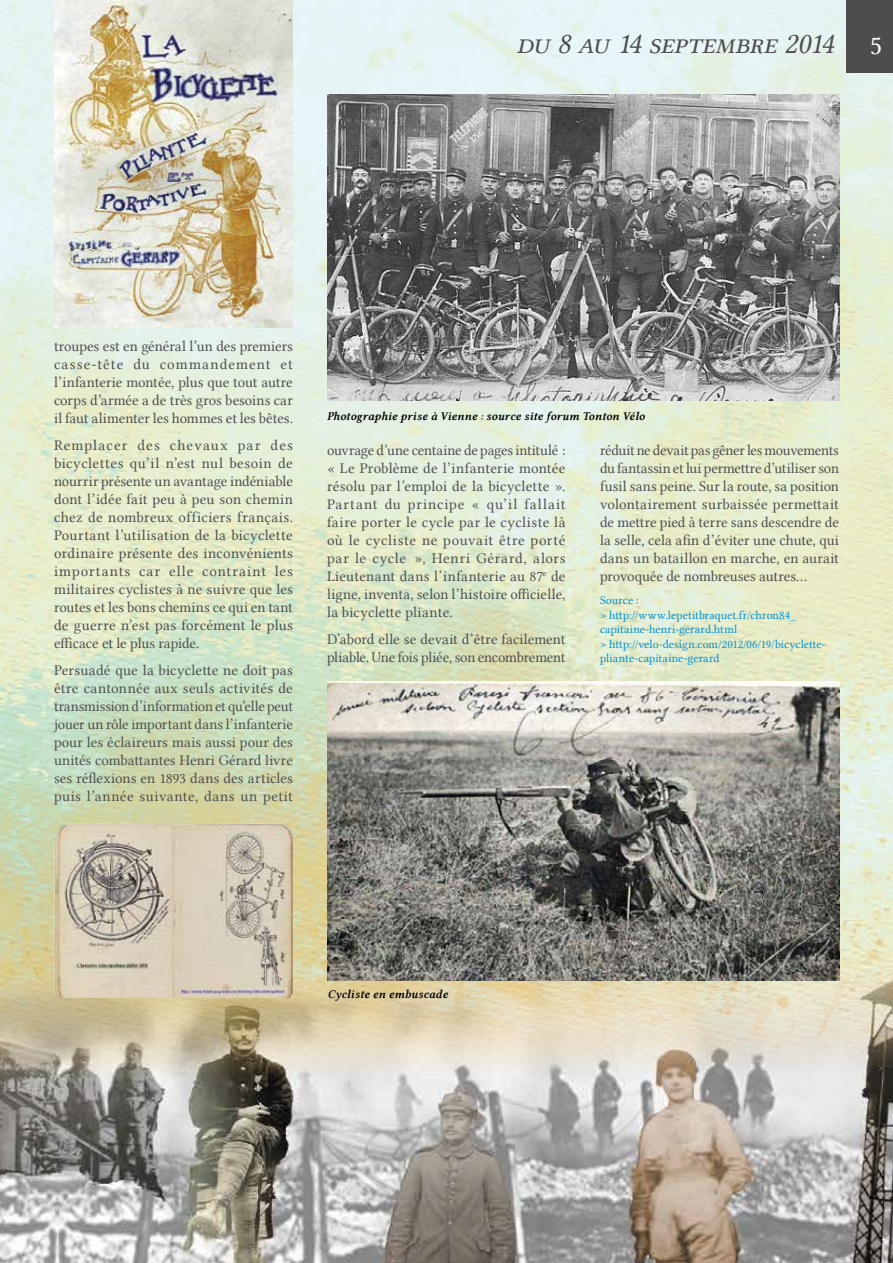
<style>
.page{position:relative;width:893px;height:1263px;background:#fff}
.page>*{position:absolute;margin:0;border:0;box-sizing:border-box;transform-origin:0 0}
.t1{font:30px "Lin Libertine Capitals I";letter-spacing:-.01em;color:#4d4d4f}
.t2{font:15px/18px "Lin Libertine";color:#4d4d4f;text-align:justify}
.t3{font:12px/14.4px "Lin Libertine";letter-spacing:.005em;color:#0090d5}
.t4{font:12px "Lin Libertine ZI";letter-spacing:.01em;color:#000}
.s1{font-family:"Lin Libertine Capitals";font-size:27px;color:#fff}
</style>
<div class="page">
<img style="left:0;top:0;width:893px;height:967px">
<img style="left:0;top:967px;width:893px;height:296px">
<div style="left:846px;top:0;width:47px;height:73px;background:#4d4d4f"></div>
<img style="left:327px;top:94px;width:513px;height:307px">
<img style="left:328px;top:682px;width:512px;height:299px">
<img style="left:54px;top:0;width:239px;height:327px">
<img style="left:54px;top:823px;width:239px;height:174px">
<h1 class="t1" style="left:516px;top:27px;width:367px">du 8 au 14 septembre 2014 <span class="s1">5</span></h1>
<p class="t2" style="left:54px;top:338px;width:241px">troupes est en général l’un des premiers casse-tête du commandement et l’infanterie montée, plus que tout autre corps d’armée a de très gros besoins car il faut alimenter les hommes et les bêtes.</p>
<p class="t2" style="left:54px;top:436px;width:240px">Remplacer des chevaux par des bicyclettes qu’il n’est nul besoin de nourrir présente un avantage indéniable dont l’idée fait peu à peu son chemin chez de nombreux officiers français.<br>Pourtant l’utilisation de la bicyclette ordinaire présente des inconvénients importants car elle contraint les militaires cyclistes à ne suivre que les routes et les bons chemins ce qui en tant de guerre n’est pas forcément le plus efficace et le plus rapide.</p>
<p class="t2" style="left:54px;top:661px;width:240px">Persuadé que la bicyclette ne doit pas être cantonnée aux seuls activités de transmission d’information et qu’elle peut jouer un rôle important dans l’infanterie pour les éclaireurs mais aussi pour des unités combattantes Henri Gérard livre ses réflexions en 1893 dans des articles puis l’année suivante, dans un petit</p>
<p class="t4" style="left:327px;top:409px;width:320px">Photographie prise à Vienne : source site forum Tonton Vélo</p>
<p class="t2" style="left:327px;top:442px;width:240px">ouvrage d’une centaine de pages intitulé : « Le Problème de l’infanterie montée résolu par l’emploi de la bicyclette ».<br>Partant du principe « qu’il fallait faire porter le cycle par le cycliste là où le cycliste ne pouvait être porté par le cycle », Henri Gérard, alors Lieutenant dans l’infanterie au 87<sup>e</sup> de ligne, inventa, selon l’histoire officielle, la bicyclette pliante.</p>
<p class="t2" style="left:327px;top:630px;width:240px">D’abord elle se devait d’être facilement pliable. Une fois pliée, son encombrement</p>
<p class="t2" style="left:600px;top:442px;width:241px">réduit ne devait pas gêner les mouvements du fantassin et lui permettre d’utiliser son fusil sans peine. Sur la route, sa position volontairement surbaissée permettait de mettre pied à terre sans descendre de la selle, cela afin d’éviter une chute, qui dans un bataillon en marche, en aurait provoquée de nombreuses autres…</p>
<p class="t3" style="left:600px;top:593px;width:227px">Source :<br>&gt; http://www.lepetitbraquet.fr/chron84_ capitaine-henri-gerard.html<br>&gt; http://velo-design.com/2012/06/19/bicyclette&shy;pliante-capitaine-gerard</p>
<p class="t4" style="left:328px;top:987px;width:122px">Cycliste en embuscade</p>
</div>
